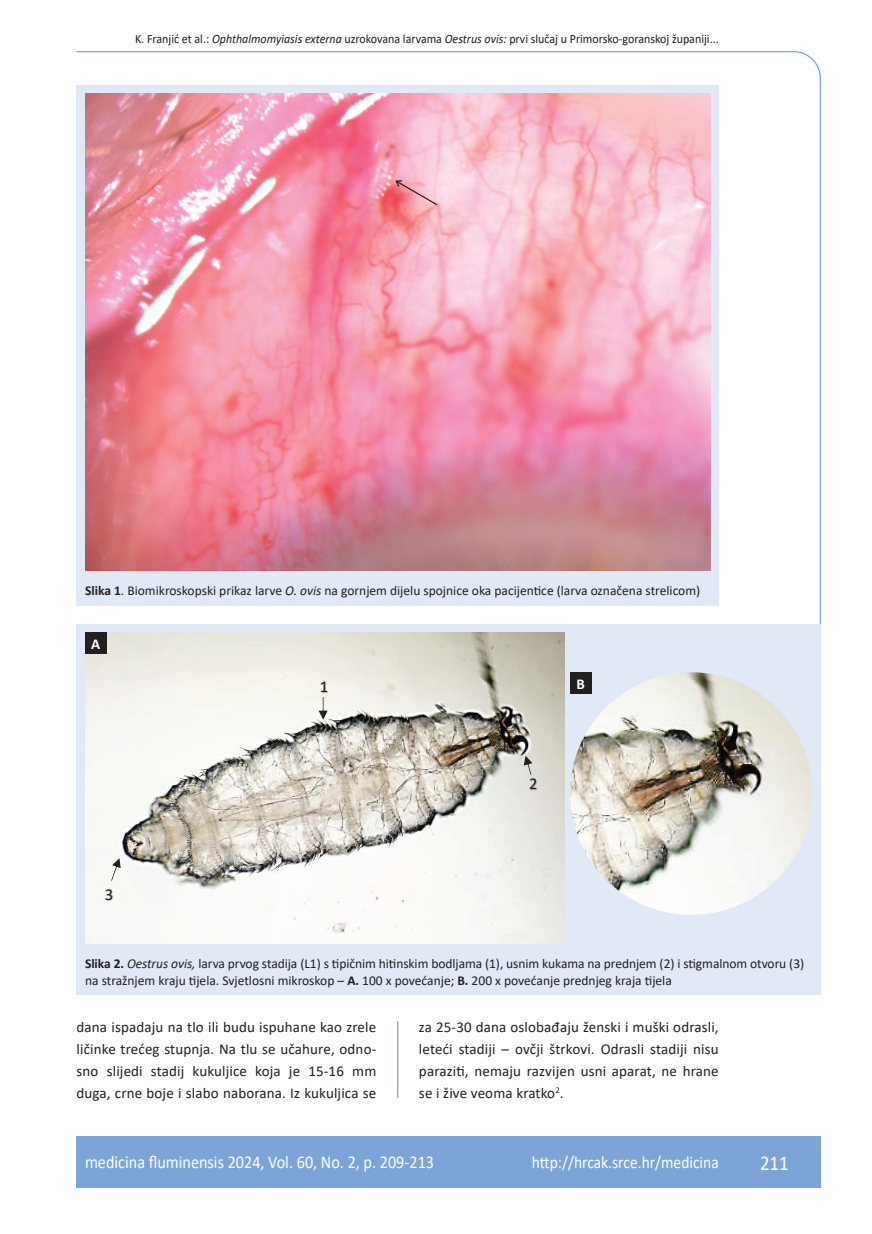
<style>
.page{position:relative;width:872px;height:1234px;background:#fff}
.page>*{position:absolute;margin:0;border:0;box-sizing:border-box;transform-origin:0 0}
.t1{font:21px "Calibri";color:#fff;scale:.9 1}
.t2{font:18px "Calibri";color:#fff;scale:.9 1}
.t3{font:17.25px "Calibri";color:#fff;scale:.9 1}
.t4{font:16.5px "Calibri";color:#231f20}
.osnovni_tekst{font:15px/22px "Calibri";letter-spacing:.01em;color:#231f20;text-align:justify}
.potpis_slika{font:700 15px "Calibri";color:#fff}
.potpis_slika-2{font:13.5px/16.5px "Calibri";color:#231f20}
.glava{font:12.75px "Calibri";color:#231f20;scale:.94 1}
.s1{font-style:italic}
.s2{font-weight:700}
</style>
<div class="page">
<svg style="left:76px;top:51px;width:745px;height:574px"></svg>
<hr style="left:397px;top:1021px;width:1px;height:76px;background:#7ca5d7">
<div style="left:77px;top:1135px;width:744px;height:51px;background:#7ca5d7"></div>
<div style="left:77px;top:85px;width:642px;height:520px;background:#e1e9f6"></div>
<img style="left:85px;top:94px;width:625px;height:476px">
<svg style="left:395px;top:180px;width:42px;height:25px"></svg>
<div style="left:77px;top:623px;width:744px;height:371px;background:#e1e9f6"></div>
<img style="left:85px;top:632px;width:479px;height:310px">
<img style="left:517px;top:771px;width:32px;height:27px">
<img style="left:308px;top:674px;width:32px;height:27px">
<svg style="left:319px;top:697px;width:9px;height:22px"></svg>
<svg style="left:111px;top:858px;width:10px;height:22px"></svg>
<img style="left:93px;top:881px;width:32px;height:27px">
<svg style="left:524px;top:755px;width:8px;height:19px"></svg>
<img style="left:570px;top:672px;width:242px;height:242px;border-radius:121px">
<div style="left:85px;top:632px;width:21px;height:21px;background:#231f20"></div>
<div style="left:570px;top:672px;width:21px;height:21px;background:#231f20"></div>
<p class="glava" style="left:135px;top:29px;width:622px">K. Franjić et al.: <span class="s1">Ophthalmomyiasis externa</span> uzrokovana larvama <span class="s1">Oestrus ovis:</span> prvi slučaj u Primorsko-goranskoj županiji...</p>
<p class="potpis_slika-2" style="left:85px;top:582px;width:616px"><span class="s2">Slika 1</span>. Biomikroskopski prikaz larve <span class="s1">O. ovis</span> na gornjem dijelu spojnice oka pacijentice (larva označena strelicom)</p>
<p class="potpis_slika" style="left:91px;top:633px;width:11px">A</p>
<p class="t4" style="left:105px;top:882px;width:10px">3</p>
<p class="t4" style="left:320px;top:675px;width:10px">1</p>
<p class="t4" style="left:529px;top:772px;width:10px">2</p>
<p class="potpis_slika" style="left:576px;top:672px;width:10px">B</p>
<p class="potpis_slika-2" style="left:85px;top:955px;width:720px"><span class="s2">Slika 2.</span> <span class="s1">Oestrus ovis,</span> larva prvog stadija (L1) s tipičnim hitinskim bodljama (1), usnim kukama na prednjem (2) i stigmalnom otvoru (3) na stražnjem kraju tijela. Svjetlosni mikroskop – <span class="s2">A.</span> 100 x povećanje; <span class="s2">B.</span> 200 x povećanje prednjeg kraja tijela</p>
<p class="osnovni_tekst" style="left:77px;top:1015px;width:301px">dana ispadaju na tlo ili budu ispuhane kao zrele ličinke trećeg stupnja. Na tlu se učahure, odno&shy;sno slijedi stadij kukuljice koja je 15-16 mm duga, crne boje i slabo naborana. Iz kukuljica se</p>
<p class="osnovni_tekst" style="left:419px;top:1015px;width:301px">za 25-30 dana oslobađaju ženski i muški odrasli, leteći stadiji – ovčji štrkovi. Odrasli stadiji nisu paraziti, nemaju razvijen usni aparat, ne hrane se i žive veoma kratko<sup>2</sup>.</p>
<p class="t2" style="left:85px;top:1149px;width:389px">medicina fluminensis 2024, Vol. 60, No. 2, p. 209-213</p>
<p class="t3" style="left:532px;top:1150px;width:209px">http://hrcak.srce.hr/medicina</p>
<p class="t1" style="left:760px;top:1147px;width:33px">211</p>
</div>
